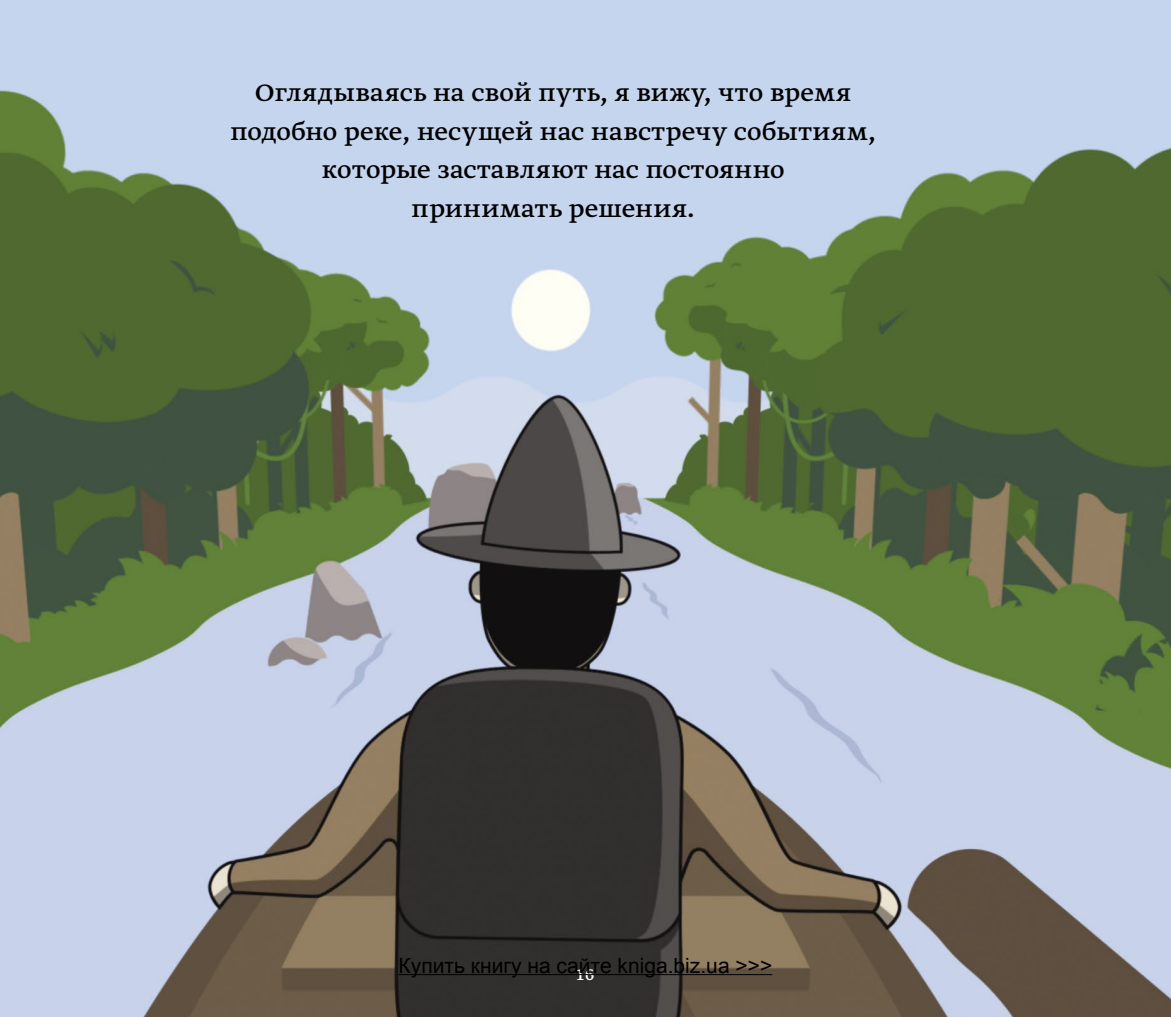
<style>
.page{position:relative;width:1171px;height:1017px;background:#fff}
.page>*{position:absolute;margin:0;border:0;box-sizing:border-box;transform-origin:0 0}
.t1{font:28px/38.5px "Greta Text Pro";letter-spacing:.01em;color:#000;text-align:center;scale:1.05 1}
.t2{font:21px "Arial";color:#000}
.t3{font:19.25px "Greta Text Pro";color:#fff}
</style>
<div class="page">
<img style="left:0;top:0;width:1171px;height:1017px">
<hr style="left:399px;top:974px;width:373px;height:1px;background:#000">
<p class="t1" style="left:230px;top:75px;width:616px">Оглядываясь на свой путь, я вижу, что время подобно реке, несущей нас навстречу событиям, которые заставляют нас постоянно<br>принимать решения.</p>
<p class="t2" style="left:399px;top:951px;width:375px">Купить книгу на сайте kniga.biz.ua &gt;&gt;&gt;</p>
<p class="t3" style="left:576px;top:962px;width:19px">16</p>
</div>
